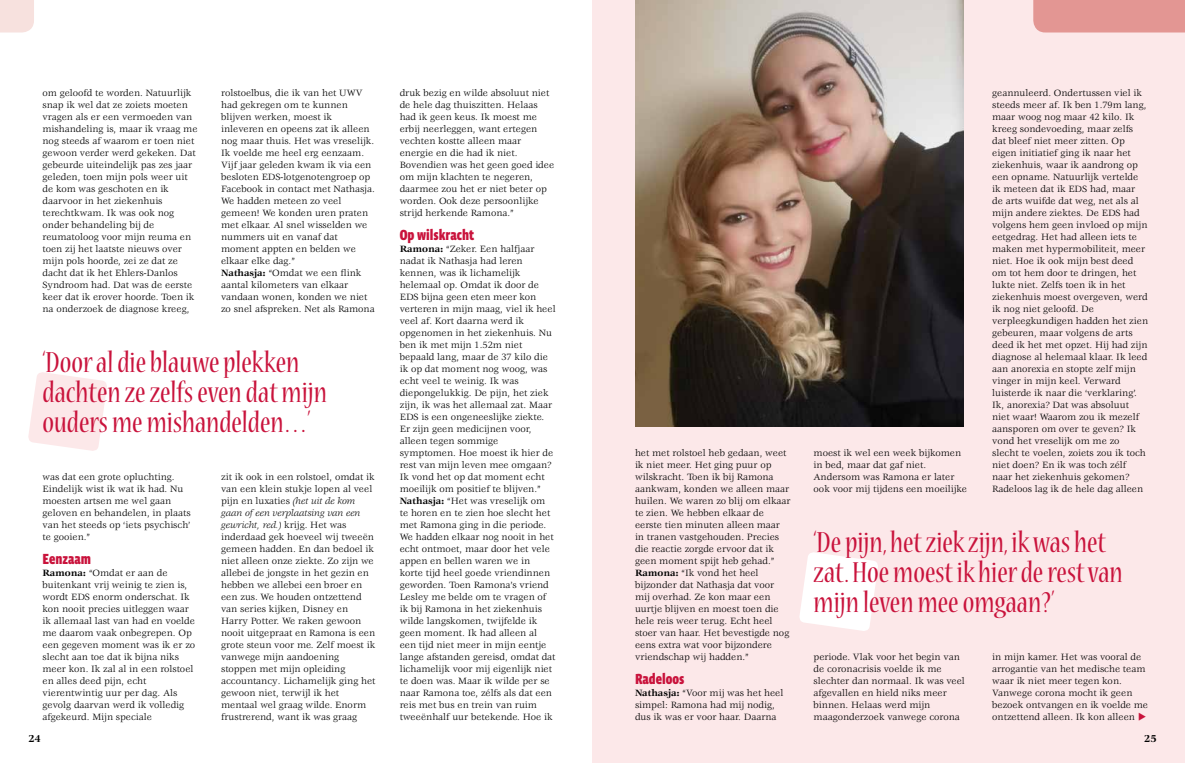
<style>
.page{position:relative;width:1185px;height:763px;background:#fff}
.page>*{position:absolute;margin:0;border:0;box-sizing:border-box;transform-origin:0 0}
.t1{font:condensed 32px/30px "Nueva Std";color:#c9133c}
.t2{font:900 15px "Vista Sans Nar OT";color:#c9133c}
.t3{font:700 11px "Veljovic Std";color:#000}
.t4{font:10px/12px "Veljovic Std";color:#000}
.s1{font-weight:700}
.s2{font-style:italic}
.s3{color:#c9133c}
</style>
<div class="page">
<div style="left:592px;top:0;width:593px;height:763px;background:#fce8e9"></div>
<svg style="left:28px;top:372px;width:79px;height:79px"></svg>
<svg style="left:799px;top:552px;width:79px;height:79px"></svg>
<img style="left:635px;top:0;width:329px;height:426px">
<div style="left:1033px;top:0;width:152px;height:32px;background:#e39693"></div>
<svg style="left:0;top:0;width:34px;height:32px"></svg>
<p class="t4" style="left:43px;top:87px;width:157px">om geloofd te worden. Natuurlijk snap ik wel dat ze zoiets moeten vragen als er een vermoeden van mishandeling is, maar ik vraag me nog steeds af waarom er toen niet gewoon verder werd gekeken. Dat gebeurde uiteindelijk pas zes jaar geleden, toen mijn pols weer uit de kom was geschoten en ik daarvoor in het ziekenhuis terechtkwam. Ik was ook nog onder behandeling bij de reumatoloog voor mijn reuma en toen zij het laatste nieuws over mijn pols hoorde, zei ze dat ze dacht dat ik het Ehlers-Danlos<br>Syndroom had. Dat was de eerste keer dat ik erover hoorde. Toen ik na onderzoek de diagnose kreeg,</p>
<p class="t4" style="left:221px;top:87px;width:155px">rolstoelbus, die ik van het UWV had gekregen om te kunnen blijven werken, moest ik inleveren en opeens zat ik alleen nog maar thuis. Het was vreselijk.<br>Ik voelde me heel erg eenzaam.<br>Vijf jaar geleden kwam ik via een besloten EDS-lotgenotengroep op<br>Facebook in contact met Nathasja.<br>We hadden meteen zo veel gemeen! We konden uren praten met elkaar. Al snel wisselden we nummers uit en vanaf dat moment appten en belden we elkaar elke dag.”<br><span class="s1">Nathasja:</span> “Omdat we een flink aantal kilometers van elkaar vandaan wonen, konden we niet zo snel afspreken. Net als Ramona</p>
<h1 class="t1" style="left:43px;top:349px;width:286px">‘Door al die blauwe plekken dachten ze zelfs even dat mijn ouders me mishandelden…’</h1>
<p class="t4" style="left:43px;top:471px;width:150px">was dat een grote opluchting.<br>Eindelijk wist ik wat ik had. Nu moesten artsen me wel gaan geloven en behandelen, in plaats van het steeds op ‘iets psychisch’ te gooien.”</p>
<h2 class="t2" style="left:43px;top:551px;width:50px">Eenzaam</h2>
<p class="t4" style="left:43px;top:567px;width:154px"><span class="s1">Ramona:</span> “Omdat er aan de buitenkant vrij weinig te zien is, wordt EDS enorm onderschat. Ik kon nooit precies uitleggen waar ik allemaal last van had en voelde me daarom vaak onbegrepen. Op een gegeven moment was ik er zo slecht aan toe dat ik bijna niks meer kon. Ik zal al in een rolstoel en alles deed pijn, echt vierentwintig uur per dag. Als gevolg daarvan werd ik volledig afgekeurd. Mijn speciale</p>
<p class="t4" style="left:221px;top:471px;width:156px">zit ik ook in een rolstoel, omdat ik van een klein stukje lopen al veel pijn en luxaties <span class="s2">(het uit de kom gaan of een verplaatsing van een gewricht, red.)</span> krijg. Het was inderdaad gek hoeveel wij tweeën gemeen hadden. En dan bedoel ik niet alleen onze ziekte. Zo zijn we allebei de jongste in het gezin en hebben we allebei een broer en een zus. We houden ontzettend van series kijken, Disney en<br>Harry Potter. We raken gewoon nooit uitgepraat en Ramona is een grote steun voor me. Zelf moest ik vanwege mijn aandoening stoppen met mijn opleiding accountancy. Lichamelijk ging het gewoon niet, terwijl ik het mentaal wel graag wilde. Enorm frustrerend, want ik was graag</p>
<p class="t4" style="left:400px;top:87px;width:156px">druk bezig en wilde absoluut niet de hele dag thuiszitten. Helaas had ik geen keus. Ik moest me erbij neerleggen, want ertegen vechten kostte alleen maar energie en die had ik niet.<br>Bovendien was het geen goed idee om mijn klachten te negeren, daarmee zou het er niet beter op worden. Ook deze persoonlijke strijd herkende Ramona.”</p>
<h2 class="t2" style="left:400px;top:227px;width:76px">Op wilskracht</h2>
<p class="t4" style="left:400px;top:243px;width:157px"><span class="s1">Ramona:</span> “Zeker. Een halfjaar nadat ik Nathasja had leren kennen, was ik lichamelijk helemaal op. Omdat ik door de<br>EDS bijna geen eten meer kon verteren in mijn maag, viel ik heel veel af. Kort daarna werd ik opgenomen in het ziekenhuis. Nu ben ik met mijn 1.52m niet bepaald lang, maar de 37 kilo die ik op dat moment nog woog, was echt veel te weinig. Ik was diepongelukkig. De pijn, het ziek zijn, ik was het allemaal zat. Maar<br>EDS is een ongeneeslijke ziekte.<br>Er zijn geen medicijnen voor, alleen tegen sommige symptomen. Hoe moest ik hier de rest van mijn leven mee omgaan?<br>Ik vond het op dat moment echt moeilijk om positief te blijven.”<br><span class="s1">Nathasja:</span> “Het was vreselijk om te horen en te zien hoe slecht het met Ramona ging in die periode.<br>We hadden elkaar nog nooit in het echt ontmoet, maar door het vele appen en bellen waren we in korte tijd heel goede vriendinnen geworden. Toen Ramona’s vriend<br>Lesley me belde om te vragen of ik bij Ramona in het ziekenhuis wilde langskomen, twijfelde ik geen moment. Ik had alleen al een tijd niet meer in mijn eentje lange afstanden gereisd, omdat dat lichamelijk voor mij eigenlijk niet te doen was. Maar ik wilde per se naar Ramona toe, zélfs als dat een reis met bus en trein van ruim tweeënhalf uur betekende. Hoe ik</p>
<p class="t4" style="left:635px;top:447px;width:157px">het met rolstoel heb gedaan, weet ik niet meer. Het ging puur op wilskracht. Toen ik bij Ramona aankwam, konden we alleen maar huilen. We waren zo blij om elkaar te zien. We hebben elkaar de eerste tien minuten alleen maar in tranen vastgehouden. Precies die reactie zorgde ervoor dat ik geen moment spijt heb gehad.”<br><span class="s1">Ramona:</span> “Ik vond het heel bijzonder dat Nathasja dat voor mij overhad. Ze kon maar een uurtje blijven en moest toen die hele reis weer terug. Echt heel stoer van haar. Het bevestigde nog eens extra wat voor bijzondere vriendschap wij hadden.”</p>
<h2 class="t2" style="left:635px;top:671px;width:51px">Radeloos</h2>
<p class="t4" style="left:635px;top:687px;width:150px"><span class="s1">Nathasja:</span> “Voor mij was het heel simpel: Ramona had mij nodig, dus ik was er voor haar. Daarna</p>
<p class="t4" style="left:814px;top:447px;width:155px">moest ik wel een week bijkomen in bed, maar dat gaf niet.<br>Andersom was Ramona er later ook voor mij tijdens een moeilijke</p>
<p class="t4" style="left:992px;top:87px;width:157px">geannuleerd. Ondertussen viel ik steeds meer af. Ik ben 1.79m lang, maar woog nog maar 42 kilo. Ik kreeg sondevoeding, maar zelfs dat bleef niet meer zitten. Op eigen initiatief ging ik naar het ziekenhuis, waar ik aandrong op een opname. Natuurlijk vertelde ik meteen dat ik EDS had, maar de arts wuifde dat weg, net als al mijn andere ziektes. De EDS had volgens hem geen invloed op mijn eetgedrag. Het had alleen iets te maken met hypermobiliteit, meer niet. Hoe ik ook mijn best deed om tot hem door te dringen, het lukte niet. Zelfs toen ik in het ziekenhuis moest overgeven, werd ik nog niet geloofd. De verpleegkundigen hadden het zien gebeuren, maar volgens de arts deed ik het met opzet. Hij had zijn diagnose al helemaal klaar. Ik leed aan anorexia en stopte zelf mijn vinger in mijn keel. Verward luisterde ik naar die ‘verklaring’.<br>Ik, anorexia? Dat was absoluut niet waar! Waarom zou ik mezelf aansporen om over te geven? Ik vond het vreselijk om me zo slecht te voelen, zoiets zou ik toch niet doen? En ik was toch zélf naar het ziekenhuis gekomen?<br>Radeloos lag ik de hele dag alleen</p>
<h1 class="t1" style="left:814px;top:529px;width:311px">‘De pijn, het ziek zijn, ik was het zat. Hoe moest ik hier de rest van mijn leven mee omgaan?’</h1>
<p class="t4" style="left:814px;top:651px;width:153px">periode. Vlak voor het begin van de coronacrisis voelde ik me slechter dan normaal. Ik was veel afgevallen en hield niks meer binnen. Helaas werd mijn maagonderzoek vanwege corona</p>
<p class="t4" style="left:992px;top:651px;width:157px">in mijn kamer. Het was vooral de arrogantie van het medische team waar ik niet meer tegen kon.<br>Vanwege corona mocht ik geen bezoek ontvangen en ik voelde me ontzettend alleen. Ik kon alleen <span class="s3">◆</span></p>
<p class="t3" style="left:28px;top:733px;width:14px">24</p>
<p class="t3" style="left:1144px;top:733px;width:14px">25</p>
</div>
